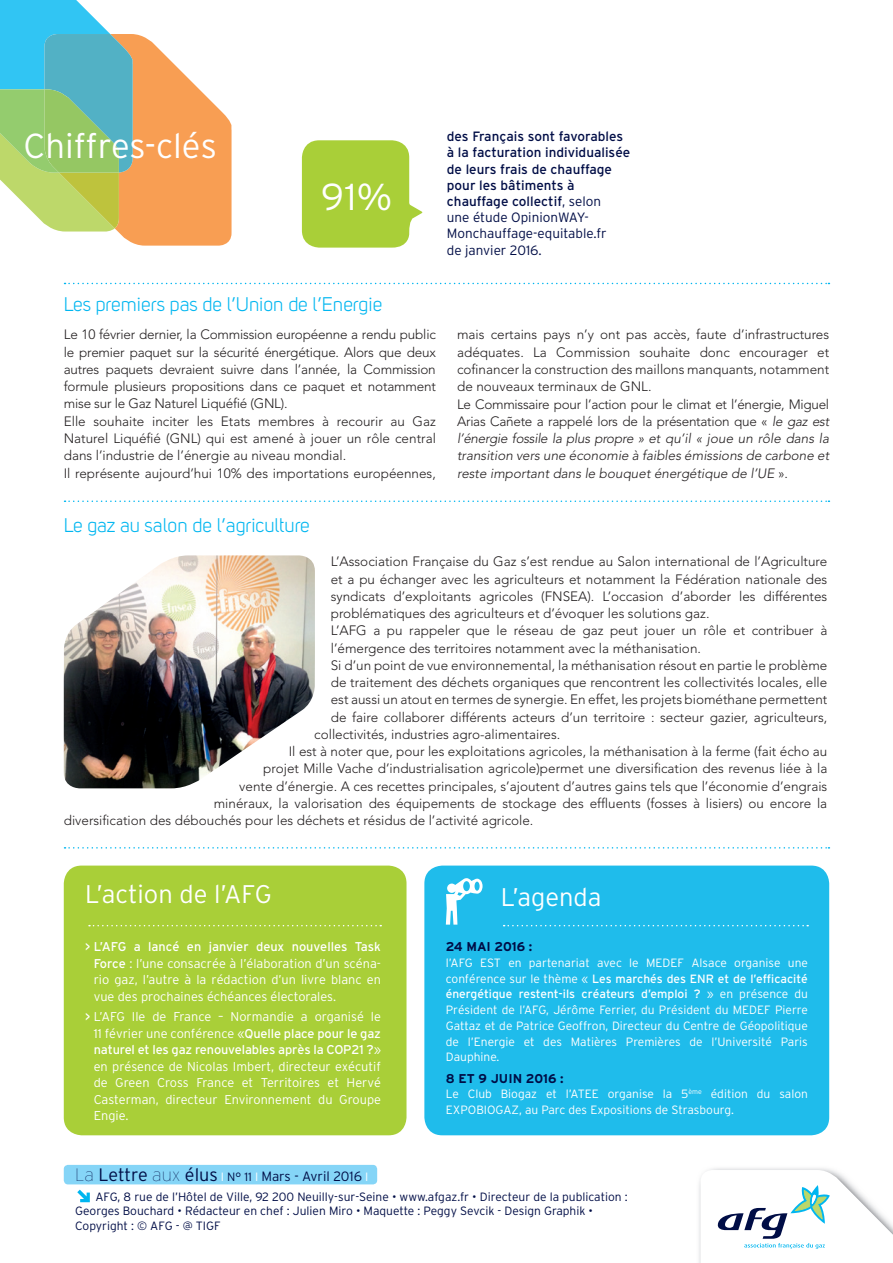
<style>
.page{position:relative;width:893px;height:1263px;background:#fff}
.page>*{position:absolute;margin:0;border:0;box-sizing:border-box;transform-origin:0 0}
.t1{font:300 37.5px "Interstate";color:#fff}
.t2{font:300 34.65px "Interstate";color:#fff}
.t3{font:300 25.5px "Interstate";color:#fff}
.t4{font:19.5px "Uni Sans Book";color:#00b6f0}
.t5{font:300 13.5px/17.2px "Avenir";color:#231f20}
.t6{font:13.5px/16.2px "Interstate";color:#000d46}
.t7{font:300 13.5px "Interstate";color:#000d46}
.t8{font:300 12.75px/16.5px "Interstate";color:#fff;text-align:justify}
.t9{font:700 12.75px "Interstate";color:#000d46}
.t10{font:300 12px/15.8px "Interstate";color:#fff;text-align:justify}
.t11{font:300 12px/14.4px "Interstate";color:#000d46}
.s1{font-weight:300}
.s2{font-style:italic}
.s3{font-weight:400}
.s4{font-weight:100;font-size:18px}
.s5{font-size:18px}
.s6{font-size:12px;color:#fff}
.s7{font-size:12px}
</style>
<div class="page">
<svg style="left:701px;top:1170px;width:192px;height:79px"></svg>
<svg style="left:0;top:0;width:232px;height:246px"></svg>
<svg style="left:77px;top:1190px;width:13px;height:12px"></svg>
<div style="left:64px;top:1165px;width:313px;height:19px;background:#85d5f7;border-radius:4px"></div>
<svg style="left:65px;top:283px;width:764px;height:1px"></svg>
<div style="left:424px;top:865px;width:405px;height:270px;background:#1fbceb;border-radius:18px"></div>
<svg style="left:504px;top:925px;width:304px;height:1px"></svg>
<svg style="left:446px;top:878px;width:37px;height:47px"></svg>
<div style="left:64px;top:865px;width:342px;height:270px;background:#a9cf38;border-radius:18px"></div>
<svg style="left:89px;top:925px;width:292px;height:1px"></svg>
<svg style="left:65px;top:500px;width:764px;height:2px"></svg>
<svg style="left:65px;top:847px;width:764px;height:1px"></svg>
<img style="left:64px;top:555px;width:251px;height:233px">
<svg style="left:302px;top:140px;width:121px;height:108px;background:#b3d551"></svg>
<h2 class="t2" style="left:24px;top:125px;width:195px">Chiffres-clés</h2>
<h1 class="t1" style="left:321px;top:174px;width:73px">91%</h1>
<p class="t6" style="left:447px;top:128px;width:185px">des Français sont favorables à la facturation individualisée de leurs frais de chauffage pour les bâtiments à chauffage collectif<span class="s1">, selon<br>une étude OpinionWAY-<br>Monchauffage-equitable.fr<br>de janvier 2016.</span></p>
<h3 class="t4" style="left:64px;top:293px;width:320px">Les premiers pas de l’Union de l’Energie</h3>
<p class="t5" style="left:64px;top:326px;width:374px">Le 10 février dernier, la Commission européenne a rendu public le premier paquet sur la sécurité énergétique. Alors que deux autres paquets devraient suivre dans l’année, la Commission formule plusieurs propositions dans ce paquet et notamment mise sur le Gaz Naturel Liquéfié (GNL).<br>Elle souhaite inciter les Etats membres à recourir au Gaz Naturel Liquéfié (GNL) qui est amené à jouer un rôle central dans l’industrie de l’énergie au niveau mondial.<br>Il représente aujourd’hui 10% des importations européennes,</p>
<p class="t5" style="left:457px;top:326px;width:374px">mais certains pays n’y ont pas accès, faute d’infrastructures adéquates. La Commission souhaite donc encourager et cofinancer la construction des maillons manquants, notamment de nouveaux terminaux de GNL.<br>Le Commissaire pour l’action pour le climat et l’énergie, Miguel Arias Cañete a rappelé lors de la présentation que « <span class="s2">le gaz est l’énergie fossile la plus propre » et qu’il « joue un rôle dans la transition vers une économie à faibles émissions de carbone et reste important dans le bouquet énergétique de l’UE</span> ».</p>
<h3 class="t4" style="left:64px;top:514px;width:248px">Le gaz au salon de l’agriculture</h3>
<p class="t5" style="left:331px;top:553px;width:498px">L’Association Française du Gaz s’est rendue au Salon international de l’Agriculture</p>
<p class="t5" style="left:331px;top:570px;width:498px">et a pu échanger avec les agriculteurs et notamment la Fédération nationale des</p>
<p class="t5" style="left:331px;top:588px;width:498px">syndicats d’exploitants agricoles (FNSEA). L’occasion d’aborder les différentes</p>
<p class="t5" style="left:331px;top:605px;width:380px">problématiques des agriculteurs et d’évoquer les solutions gaz.</p>
<p class="t5" style="left:331px;top:622px;width:498px">L’AFG a pu rappeler que le réseau de gaz peut jouer un rôle et contribuer à</p>
<p class="t5" style="left:331px;top:639px;width:372px">l’émergence des territoires notamment avec la méthanisation.</p>
<p class="t5" style="left:331px;top:657px;width:498px">Si d’un point de vue environnemental, la méthanisation résout en partie le problème</p>
<p class="t5" style="left:331px;top:674px;width:498px">de traitement des déchets organiques que rencontrent les collectivités locales, elle</p>
<p class="t5" style="left:331px;top:691px;width:498px">est aussi un atout en termes de synergie. En effet, les projets biométhane permettent</p>
<p class="t5" style="left:331px;top:708px;width:498px">de faire collaborer différents acteurs d’un territoire : secteur gazier, agriculteurs,</p>
<p class="t5" style="left:314px;top:726px;width:248px">collectivités, industries agro-alimentaires.</p>
<p class="t5" style="left:289px;top:743px;width:540px">Il est à noter que, pour les exploitations agricoles, la méthanisation à la ferme (fait écho au</p>
<p class="t5" style="left:263px;top:760px;width:566px">projet Mille Vache d’industrialisation agricole)permet une diversification des revenus liée à la</p>
<p class="t5" style="left:239px;top:777px;width:590px">vente d’énergie. A ces recettes principales, s’ajoutent d’autres gains tels que l’économie d’engrais</p>
<p class="t5" style="left:214px;top:795px;width:615px">minéraux, la valorisation des équipements de stockage des effluents (fosses à lisiers) ou encore la</p>
<p class="t5" style="left:64px;top:812px;width:471px">diversification des débouchés pour les déchets et résidus de l’activité agricole.</p>
<h3 class="t3" style="left:85px;top:878px;width:188px">L’action de l’AFG</h3>
<h3 class="t3" style="left:501px;top:882px;width:102px">L’agenda</h3>
<p class="t8" style="left:94px;top:938px;width:289px;text-indent:-9px"><span class="s3">&gt; L’AFG a lancé en janvier deux nouvelles Task Force</span> : l’une consacrée à l’élaboration d’un scéna&shy;rio gaz, l’autre à la rédaction d’un livre blanc en vue des prochaines échéances électorales.</p>
<p class="t8" style="left:94px;top:1008px;width:289px;text-indent:-9px"><span class="s3">&gt;</span> L’AFG Ile de France – Normandie a organisé le 11 février une conférence «<span class="s3">Quelle place pour le gaz naturel et les gaz renouvelables après la COP21 ?</span>» en présence de Nicolas Imbert, directeur exécutif de Green Cross France et Territoires et Hervé Casterman, directeur Environnement du Groupe Engie.</p>
<p class="t9" style="left:446px;top:939px;width:88px">24 MAI 2016 :</p>
<p class="t10" style="left:446px;top:955px;width:364px">l’AFG EST en partenariat avec le MEDEF Alsace organise une conférence sur le thème « <span class="s3">Les marchés des ENR et de l’efficacité énergétique restent-ils créateurs d’emploi ?</span> » en présence du Président de l’AFG, Jérôme Ferrier, du Président du MEDEF Pierre Gattaz et de Patrice Geoffron, Directeur du Centre de Géopolitique de l’Energie et des Matières Premières de l’Université Paris Dauphine.</p>
<p class="t9" style="left:446px;top:1070px;width:119px">8 ET 9 JUIN 2016 :</p>
<p class="t10" style="left:446px;top:1086px;width:364px">Le Club Biogaz et l’ATEE organise la 5<sup>ème</sup> édition du salon<br>EXPOBIOGAZ, au Parc des Expositions de Strasbourg.</p>
<p class="t7" style="left:75px;top:1167px;width:295px"><span class="s4">La</span> <span class="s5">Lettre</span> <span class="s4">aux</span> <span class="s5">élus</span> <span class="s6">I</span> <span class="s7">N° 11</span> <span class="s6">I</span> Mars - Avril 2016 <span class="s6">I</span></p>
<p class="t11" style="left:75px;top:1189px;width:554px;text-indent:20px">AFG, 8 rue de l’Hôtel de Ville, 92 200 Neuilly-sur-Seine • www.afgaz.fr • Directeur de la publication :<br>Georges Bouchard • Rédacteur en chef : Julien Miro • Maquette : Peggy Sevcik - Design Graphik •<br>Copyright : © AFG - @ TIGF</p>
</div>
